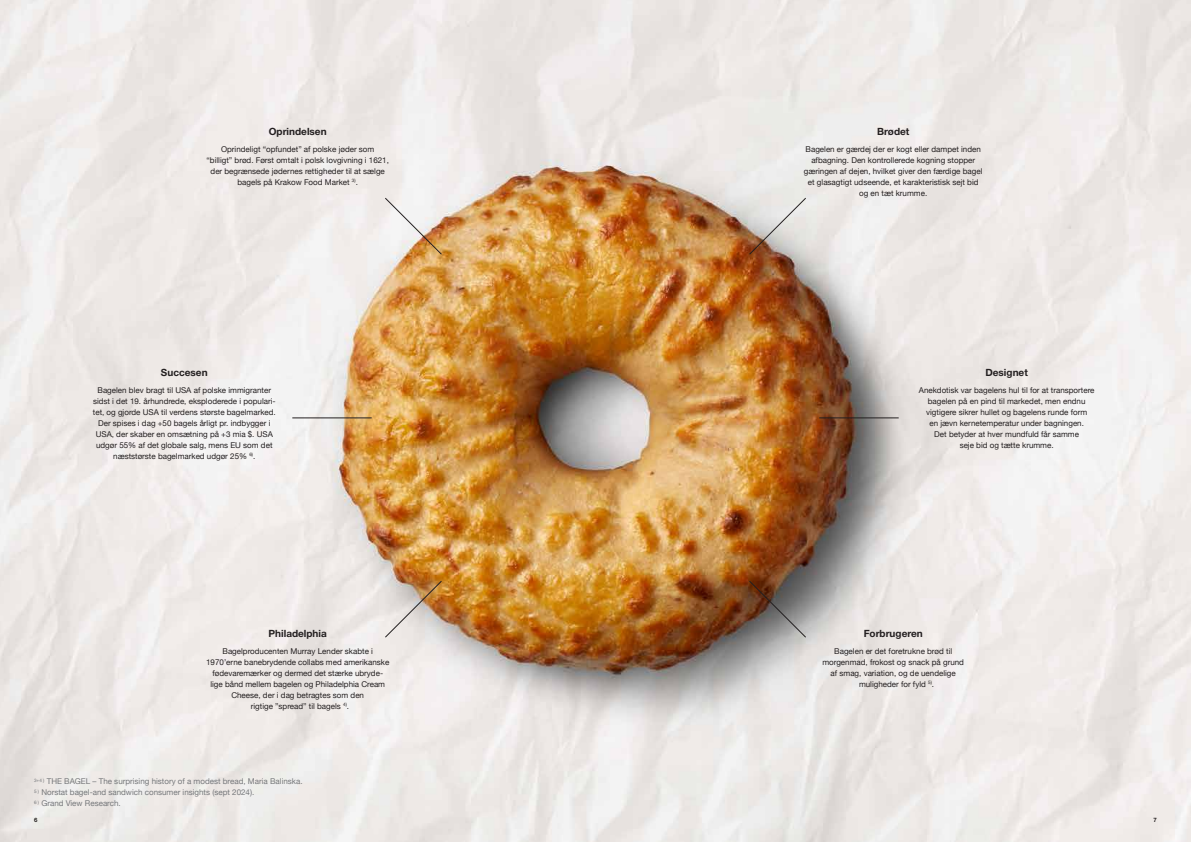
<style>
.page{position:relative;width:1191px;height:842px;background:#fff}
.page>*{position:absolute;margin:0;border:0;box-sizing:border-box;transform-origin:0 0}
.t1{font:700 10px "Helvetica Neue";color:#231f20}
.t2{font:8px/11px "Helvetica Neue";color:#231f20;text-align:center}
.t3{font:8px/11px "Helvetica Neue";color:#76787b}
.t4{font:700 6px "Helvetica Neue";color:#231f20}
</style>
<div class="page">
<img style="left:0;top:0;width:1191px;height:842px">
<hr style="left:819px;top:417px;width:79px;height:1px;background:#231f20">
<hr style="left:292px;top:417px;width:80px;height:1px;background:#231f20">
<svg style="left:384px;top:197px;width:59px;height:59px"></svg>
<svg style="left:748px;top:580px;width:59px;height:59px;background:#766961"></svg>
<svg style="left:748px;top:197px;width:59px;height:59px;background:#cec5bf"></svg>
<svg style="left:384px;top:580px;width:59px;height:59px;background:#d1bfae"></svg>
<p class="t1" style="left:269px;top:123px;width:59px">Oprindelsen</p>
<p class="t2" style="left:207px;top:144px;width:184px">Oprindeligt “opfundet” af polske jøder som<br>“billigt” brød. Først omtalt i polsk lovgivning i 1621, der begrænsede jødernes rettigheder til at sælge bagels på Krakow Food Market <sup>3)</sup>.</p>
<p class="t1" style="left:161px;top:364px;width:48px">Succesen</p>
<p class="t2" style="left:93px;top:385px;width:184px">Bagelen blev bragt til USA af polske immigranter sidst i det 19. århundrede, eksploderede i populari&shy;tet, og gjorde USA til verdens største bagelmarked.<br>Der spises i dag +50 bagels årligt pr. indbygger i USA, der skaber en omsætning på +3 mia $. USA udgør 55% af det globale salg, mens EU som det næststørste bagelmarked udgør 25% <sup>6)</sup>.</p>
<p class="t1" style="left:268px;top:625px;width:60px">Philadelphia</p>
<p class="t2" style="left:206px;top:646px;width:185px">Bagelproducenten Murray Lender skabte i 1970’erne banebrydende collabs med amerikanske fødevaremærker og dermed det stærke ubryde&shy;lige bånd mellem bagelen og Philadelphia Cream Cheese, der i dag betragtes som den<br>rigtige ”spread” til bagels <sup>4)</sup>.</p>
<p class="t1" style="left:877px;top:123px;width:34px">Brødet</p>
<p class="t2" style="left:804px;top:144px;width:180px">Bagelen er gærdej der er kogt eller dampet inden afbagning. Den kontrollerede kogning stopper gæringen af dejen, hvilket giver den færdige bagel et glasagtigt udseende, et karakteristisk sejt bid og en tæt krumme.</p>
<p class="t1" style="left:985px;top:364px;width:44px">Designet</p>
<p class="t2" style="left:919px;top:385px;width:177px">Anekdotisk var bagelens hul til for at transportere bagelen på en pind til markedet, men endnu vigtigere sikrer hullet og bagelens runde form<br>en jævn kernetemperatur under bagningen.<br>Det betyder at hver mundfuld får samme<br>seje bid og tætte krumme.</p>
<p class="t1" style="left:863px;top:625px;width:61px">Forbrugeren</p>
<p class="t2" style="left:834px;top:646px;width:119px">Bagelen er det foretrukne brød til</p>
<p class="t2" style="left:822px;top:657px;width:143px">morgenmad, frokost og snack på grund</p>
<p class="t2" style="left:830px;top:668px;width:127px">af smag, variation, og de uendelige</p>
<p class="t2" style="left:859px;top:679px;width:77px">muligheder for fyld <sup>5)</sup>.</p>
<p class="t3" style="left:34px;top:776px;width:270px"><sup>3+4</sup> <sup>)</sup> THE BAGEL – The surprising history of a modest bread, Maria Balinska.<br><sup>5</sup> <sup>)</sup> Norstat bagel-and sandwich consumer insights (sept 2024).<br><sup>6</sup> <sup>)</sup> Grand View Research.</p>
<p class="t4" style="left:34px;top:815px;width:5px">6</p>
<p class="t4" style="left:1153px;top:815px;width:5px">7</p>
</div>
